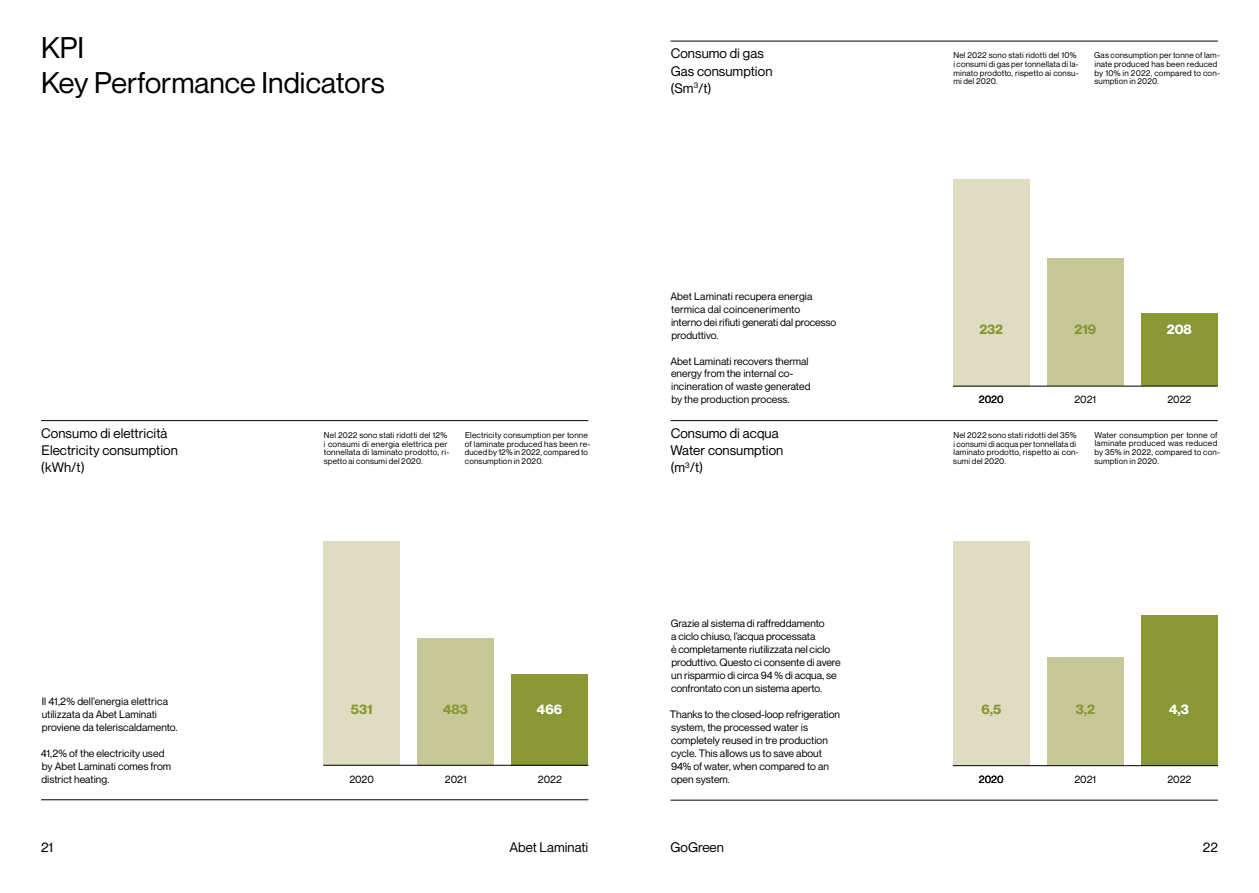
<style>
.page{position:relative;width:1259px;height:893px;background:#fff}
.page>*{position:absolute;margin:0;border:0;box-sizing:border-box;transform-origin:0 0}
.t1{font:29.25px/34.5px "Neue Montreal";color:#000}
.t2{font:13.5px/17.2px "Neue Montreal";letter-spacing:.005em;color:#000}
.t3{font:700 13.5px "Neue Montreal";color:#8a9735}
.t4{font:700 13.5px "Neue Montreal";color:#fff}
.t5{font:10.5px/12.9px "Neue Montreal";letter-spacing:-.005em;color:#000}
.t6{font:8.25px/8.7px "Neue Montreal";letter-spacing:.02em;color:#000}
</style>
<div class="page">
<hr style="left:670px;top:420px;width:548px;height:1px;background:#000">
<hr style="left:41px;top:420px;width:547px;height:1px;background:#000">
<hr style="left:41px;top:799px;width:547px;height:1px;background:#000">
<hr style="left:670px;top:800px;width:548px;height:1px;background:#000">
<hr style="left:670px;top:41px;width:548px;height:1px;background:#000">
<div style="left:953px;top:179px;width:76px;height:207px;background:#deddc2"></div>
<div style="left:1047px;top:258px;width:76px;height:128px;background:#c7c898"></div>
<div style="left:1141px;top:314px;width:76px;height:72px;background:#8a9735"></div>
<div style="left:953px;top:541px;width:76px;height:225px;background:#deddc2"></div>
<div style="left:1047px;top:657px;width:76px;height:109px;background:#c7c898"></div>
<div style="left:1141px;top:616px;width:76px;height:150px;background:#8a9735"></div>
<div style="left:323px;top:541px;width:77px;height:225px;background:#deddc2"></div>
<div style="left:417px;top:638px;width:77px;height:128px;background:#c7c898"></div>
<div style="left:511px;top:674px;width:77px;height:92px;background:#8a9735"></div>
<hr style="left:323px;top:765px;width:265px;height:1px;background:#000">
<hr style="left:953px;top:386px;width:264px;height:1px;background:#000">
<hr style="left:953px;top:765px;width:264px;height:1px;background:#000">
<h1 class="t1" style="left:41px;top:31px;width:345px">KPI<br>Key Performance Indicators</h1>
<p class="t2" style="left:670px;top:45px;width:104px">Consumo di gas<br>Gas consumption (Sm<sup>3</sup>/t)</p>
<p class="t5" style="left:670px;top:290px;width:167px">Abet Laminati recupera energia termica dal coincenerimento<br>interno dei rifiuti generati dal processo produttivo.</p>
<p class="t5" style="left:670px;top:354px;width:142px">Abet Laminati recovers thermal energy from the internal co&shy;incineration of waste generated by the production process.</p>
<p class="t6" style="left:953px;top:51px;width:127px">Nel 2022 sono stati ridotti del 10% i consumi di gas per tonnellata di la&shy;minato prodotto, rispetto ai consu&shy;mi del 2020.</p>
<p class="t6" style="left:1094px;top:51px;width:127px">Gas consumption per tonne of lam&shy;inate produced has been reduced by 10% in 2022, compared to con&shy;sumption in 2020.</p>
<p class="t3" style="left:979px;top:321px;width:25px">232</p>
<p class="t3" style="left:1074px;top:321px;width:23px">219</p>
<p class="t4" style="left:1167px;top:321px;width:26px">208</p>
<p class="t5" style="left:979px;top:393px;width:26px">2020</p>
<p class="t5" style="left:1074px;top:393px;width:23px">2021</p>
<p class="t5" style="left:1167px;top:393px;width:25px">2022</p>
<p class="t2" style="left:41px;top:424px;width:138px">Consumo di elettricità<br>Electricity consumption (kWh/t)</p>
<p class="t5" style="left:42px;top:695px;width:137px">Il 41,2% dell’energia elettrica utilizzata da Abet Laminati proviene da teleriscaldamento.</p>
<p class="t5" style="left:41px;top:747px;width:132px">41,2% of the electricity used by Abet Laminati comes from district heating.</p>
<p class="t2" style="left:670px;top:424px;width:115px">Consumo di acqua<br>Water consumption (m<sup>3</sup>/t)</p>
<p class="t6" style="left:324px;top:431px;width:127px">Nel 2022 sono stati ridotti del 12% i consumi di energia elettrica per tonnellata di laminato prodotto, ri&shy;spetto ai consumi del 2020.</p>
<p class="t6" style="left:953px;top:431px;width:127px">Nel 2022 sono stati ridotti del 35% i consumi di acqua per tonnellata di laminato prodotto, rispetto ai con&shy;sumi del 2020.</p>
<p class="t6" style="left:1094px;top:431px;width:127px">Water consumption per tonne of laminate produced was reduced by 35% in 2022, compared to con&shy;sumption in 2020.</p>
<p class="t6" style="left:465px;top:431px;width:127px">Electricity consumption per tonne of laminate produced has been re&shy;duced by 12% in 2022, compared to consumption in 2020.</p>
<p class="t5" style="left:671px;top:617px;width:171px">Grazie al sistema di raffreddamento<br>a ciclo chiuso, l’acqua processata<br>è completamente riutilizzata nel ciclo produttivo. Questo ci consente di avere un risparmio di circa 94 % di acqua, se confrontato con un sistema aperto.</p>
<p class="t5" style="left:670px;top:708px;width:172px">Thanks to the closed-loop refrigeration system, the processed water is completely reused in tre production cycle. This allows us to save about<br>94% of water, when compared to an open system.</p>
<p class="t3" style="left:351px;top:701px;width:23px">531</p>
<p class="t3" style="left:443px;top:701px;width:26px">483</p>
<p class="t4" style="left:537px;top:701px;width:27px">466</p>
<p class="t3" style="left:981px;top:701px;width:21px">6,5</p>
<p class="t3" style="left:1075px;top:701px;width:21px">3,2</p>
<p class="t4" style="left:1169px;top:701px;width:21px">4,3</p>
<p class="t5" style="left:349px;top:773px;width:26px">2020</p>
<p class="t5" style="left:445px;top:773px;width:23px">2021</p>
<p class="t5" style="left:538px;top:773px;width:25px">2022</p>
<p class="t5" style="left:1074px;top:773px;width:23px">2021</p>
<p class="t5" style="left:1167px;top:773px;width:25px">2022</p>
<p class="t5" style="left:979px;top:773px;width:26px">2020</p>
<p class="t2" style="left:41px;top:838px;width:14px">21</p>
<p class="t2" style="left:509px;top:838px;width:80px">Abet Laminati</p>
<p class="t2" style="left:670px;top:838px;width:55px">GoGreen</p>
<p class="t2" style="left:1202px;top:838px;width:17px">22</p>
</div>
